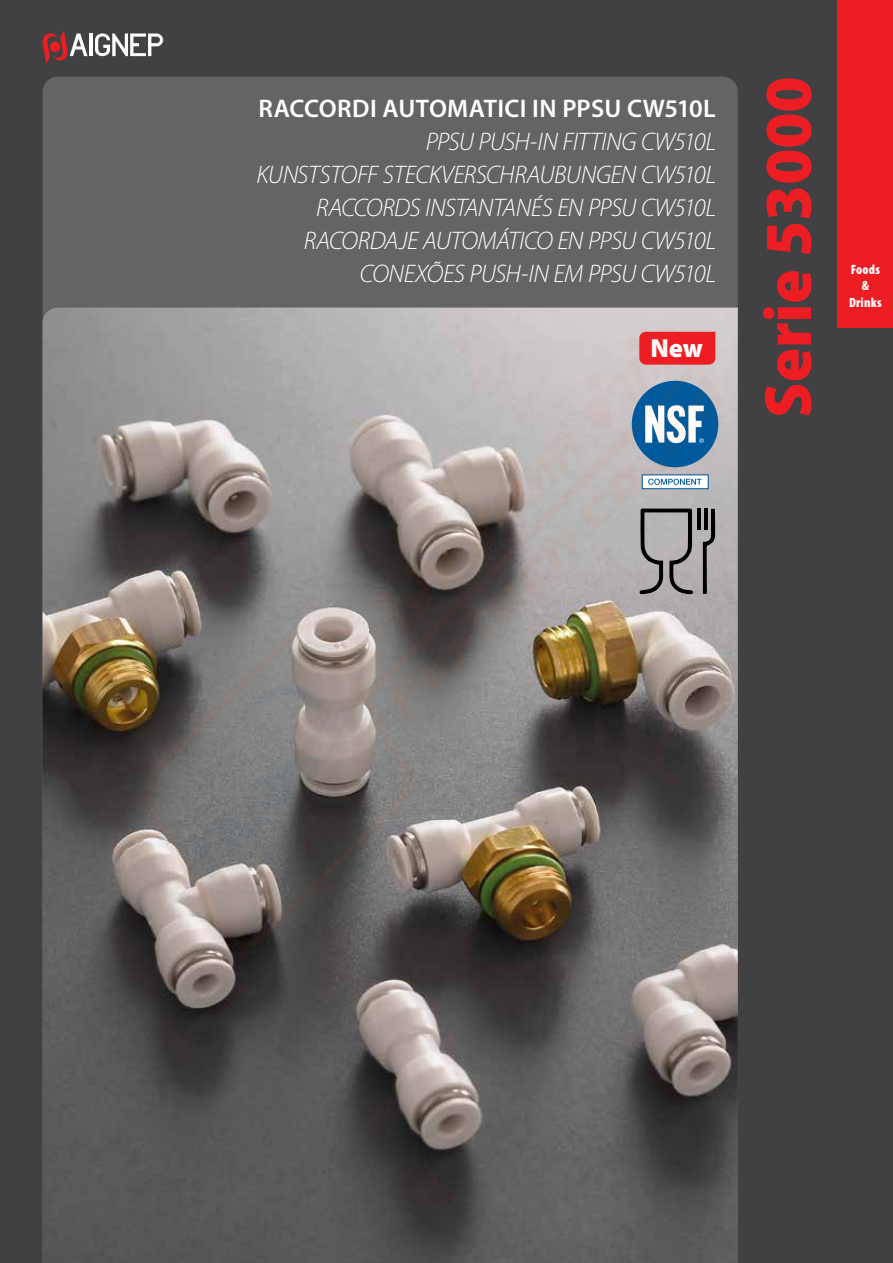
<style>
.page{position:relative;width:893px;height:1263px;background:#414042}
.page>*{position:absolute;margin:0;border:0;box-sizing:border-box;transform-origin:0 0}
.t1{font:900 semi-condensed 67.5px "Myriad Pro";color:#ed1d24}
.t2{font:900 26.25px "Myriad Pro";color:#fff}
.t3{font:italic 300 25.5px/33px "Myriad Pro";letter-spacing:-.025em;color:#fff;text-align:right}
.t4{font:600 25.5px "Myriad Pro";letter-spacing:.01em;color:#fff}
.t5{font:900 condensed 13.5px/16.2px "Myriad Pro";letter-spacing:.015em;color:#fff;text-align:center}
</style>
<div class="page">
<hr style="left:90px;top:33px;width:3px;height:23px;background:#fff">
<svg style="left:95px;top:33px;width:68px;height:23px"></svg>
<svg style="left:42px;top:30px;width:46px;height:34px"></svg>
<div style="left:43px;top:77px;width:695px;height:231px;background:#636466"></div>
<img style="left:43px;top:308px;width:695px;height:955px">
<div style="left:838px;top:0;width:55px;height:327px;background:#ed1d24"></div>
<img style="left:83px;top:268px;width:655px;height:727px">
<p class="t4" style="left:258px;top:94px;width:459px">RACCORDI AUTOMATICI IN PPSU CW510L</p>
<p class="t3" style="left:256px;top:126px;width:461px">PPSU PUSH-IN FITTING CW510L<br>KUNSTSTOFF STECKVERSCHRAUBUNGEN CW510L RACCORDS INSTANTANÉS EN PPSU CW510L RACORDAJE AUTOMÁTICO EN PPSU CW510L CONEXÕES PUSH-IN EM PPSU CW510L</p>
<p class="t2" style="left:650px;top:333px;width:54px">New</p>
<h1 class="t1" style="left:750px;top:418px;width:343px;rotate:-90deg">Serie 53000</h1>
<p class="t5" style="left:849px;top:262px;width:34px">Foods &amp;<br>Drinks</p>
</div>
